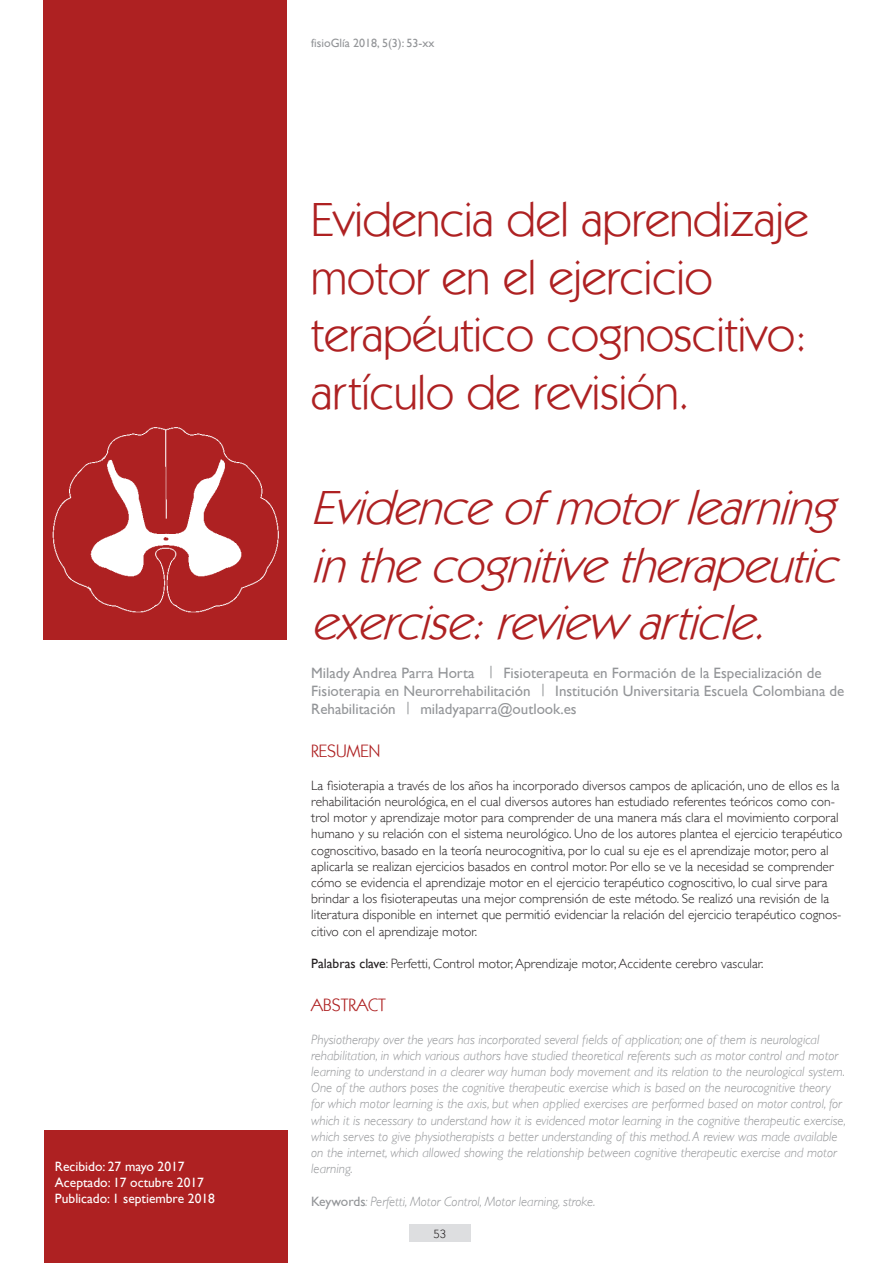
<style>
.page{position:relative;width:893px;height:1263px;background:#fff}
.page>*{position:absolute;margin:0;border:0;box-sizing:border-box;transform-origin:0 0}
.t1{font:48px/57.6px "Kabel IT Cby BT";color:#ae2122}
.t2{font:italic 48px/57.6px "Kabel IT Cby BT";color:#ae2122;text-align:justify}
.t3{font:18px "Kabel IT Cby BT";color:#ae2122}
.t4{font:15px/18px "Gill Sans";color:#939598}
.t5{font:300 13.5px/16.2px "Gill Sans";color:#231f20}
.t6{font:italic 300 13.5px/16.2px "Gill Sans";color:#939598}
.t7{font:13.5px "Gill Sans";color:#fff}
.t8{font:12px "Gill Sans";color:#939598}
.t9{font:12px "Kabel IT Cby BT";color:#231f20}
.s1{font-weight:400}
.s2{font-weight:400;font-style:normal}
</style>
<div class="page">
<div style="left:409px;top:1224px;width:62px;height:18px;background:#dddee0"></div>
<div style="left:44px;top:0;width:243px;height:639px;background:#ae2122"></div>
<div style="left:44px;top:1130px;width:244px;height:133px;background:#ae2122"></div>
<img style="left:52px;top:427px;width:227px;height:186px">
<p class="t7" style="left:55px;top:1158px;width:131px">Recibido: 27 mayo 2017</p>
<p class="t7" style="left:55px;top:1175px;width:150px">Aceptado: 17 octubre 2017</p>
<p class="t7" style="left:55px;top:1191px;width:161px">Publicado: 1 septiembre 2018</p>
<p class="t8" style="left:311px;top:36px;width:125px">fisioGlía 2018, 5(3): 53-xx</p>
<p class="t1" style="left:311px;top:190px;width:499px">Evidencia del aprendizaje motor en el ejercicio terapéutico cognoscitivo: artículo de revisión.</p>
<p class="t2" style="left:311px;top:478px;width:542px">Evidenceofmotorlearning inthecognitivetherapeutic exercise:review article.</p>
<p class="t4" style="left:311px;top:664px;width:535px">Milady Andrea Parra Horta | Fisioterapeuta en Formación de la Especialización de<br>Fisioterapia en Neurorrehabilitación | Institución Universitaria Escuela Colombiana de<br>Rehabilitación | miladyaparra@outlook.es</p>
<p class="t3" style="left:311px;top:740px;width:70px">RESUMEN</p>
<p class="t5" style="left:311px;top:776px;width:533px">La fisioterapia a través de los años ha incorporado diversos campos de aplicación, uno de ellos es la rehabilitación neurológica, en el cual diversos autores han estudiado referentes teóricos como con&shy;trol motor y aprendizaje motor para comprender de una manera más clara el movimiento corporal humano y su relación con el sistema neurológico. Uno de los autores plantea el ejercicio terapéutico cognoscitivo, basado en la teoría neurocognitiva, por lo cual su eje es el aprendizaje motor, pero al aplicarla se realizan ejercicios basados en control motor. Por ello se ve la necesidad se comprender cómo se evidencia el aprendizaje motor en el ejercicio terapéutico cognoscitivo, lo cual sirve para brindar a los fisioterapeutas una mejor comprensión de este método. Se realizó una revisión de la literatura disponible en internet que permitió evidenciar la relación del ejercicio terapéutico cognos&shy;citivo con el aprendizaje motor.</p>
<p class="t5" style="left:311px;top:955px;width:454px"><span class="s1">Palabras clave</span>: Perfetti, Control motor, Aprendizaje motor, Accidente cerebro vascular.</p>
<p class="t3" style="left:311px;top:994px;width:76px">ABSTRACT</p>
<p class="t6" style="left:311px;top:1031px;width:536px">Physiotherapy over the years has incorporated several fields of application; one of them is neurological rehabilitation, in which various authors have studied theoretical referents such as motor control and motor learning to understand in a clearer way human body movement and its relation to the neurological system.<br>One of the authors poses the cognitive therapeutic exercise which is based on the neurocognitive theory for which motor learning is the axis, but when applied exercises are performed based on motor control, for which it is necessary to understand how it is evidenced motor learning in the cognitive therapeutic exercise, which serves to give physiotherapists a better understanding of this method. A review was made available on the internet, which allowed showing the relationship between cognitive therapeutic exercise and motor learning.</p>
<p class="t6" style="left:311px;top:1193px;width:286px"><span class="s2">Keywords</span>: Perfetti, Motor Control, Motor learning, stroke.</p>
<p class="t9" style="left:433px;top:1226px;width:14px">53</p>
</div>
